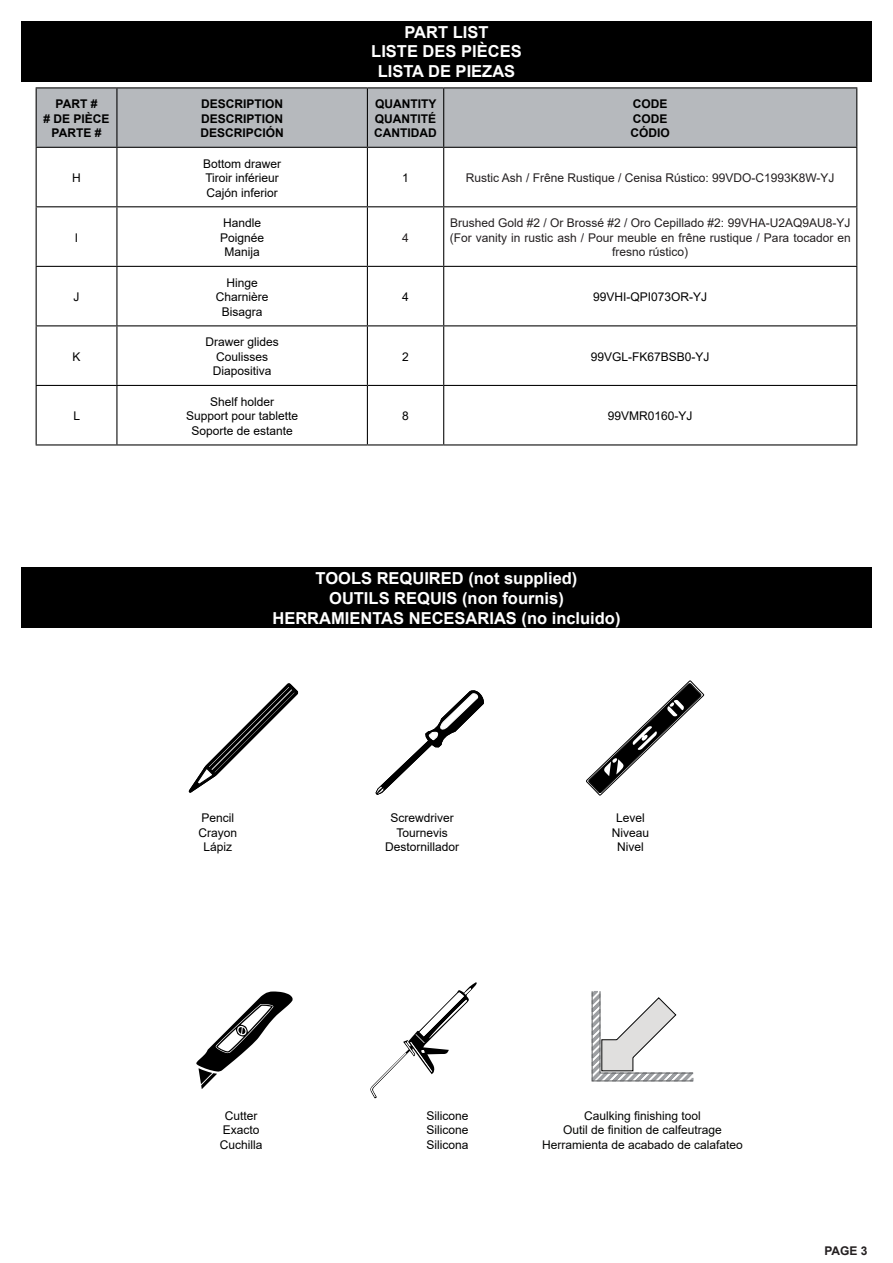
<style>
.page{position:relative;width:893px;height:1263px;background:#fff}
.page>*{position:absolute;margin:0;border:0;box-sizing:border-box;transform-origin:0 0}
.t1{font:700 16.5px "Arial";color:#fff}
.t2{font:12px "Arial";color:#000}
.t3{font:12px/14.4px "Arial";color:#231f20;text-align:center}
.t4{font:700 12px/14.4px "Arial";color:#000;text-align:justify}
.t5{font:12px "Arial";color:#040503}
.t6{font:700 12px "Arial";color:#231f20}
</style>
<div class="page">
<div style="left:37px;top:88px;width:819px;height:59px;background:#b6b9bd"></div>
<hr style="left:36px;top:87px;width:81px;height:1px;background:#000">
<hr style="left:36px;top:88px;width:1px;height:59px;background:#000">
<hr style="left:117px;top:87px;width:250px;height:1px;background:#000">
<hr style="left:116px;top:88px;width:1px;height:59px;background:#000">
<hr style="left:367px;top:87px;width:77px;height:1px;background:#000">
<hr style="left:367px;top:88px;width:1px;height:59px;background:#000">
<hr style="left:444px;top:87px;width:413px;height:1px;background:#000">
<hr style="left:443px;top:88px;width:1px;height:59px;background:#000">
<hr style="left:856px;top:88px;width:1px;height:59px;background:#000">
<hr style="left:36px;top:147px;width:81px;height:1px;background:#000">
<hr style="left:36px;top:148px;width:1px;height:58px;background:#000">
<hr style="left:117px;top:147px;width:250px;height:1px;background:#000">
<hr style="left:116px;top:148px;width:1px;height:58px;background:#000">
<hr style="left:367px;top:147px;width:77px;height:1px;background:#000">
<hr style="left:367px;top:148px;width:1px;height:58px;background:#000">
<hr style="left:444px;top:147px;width:413px;height:1px;background:#000">
<hr style="left:443px;top:148px;width:1px;height:58px;background:#000">
<hr style="left:856px;top:148px;width:1px;height:58px;background:#000">
<hr style="left:36px;top:206px;width:81px;height:1px;background:#000">
<hr style="left:36px;top:207px;width:1px;height:59px;background:#000">
<hr style="left:117px;top:206px;width:250px;height:1px;background:#000">
<hr style="left:116px;top:207px;width:1px;height:59px;background:#000">
<hr style="left:367px;top:206px;width:77px;height:1px;background:#000">
<hr style="left:367px;top:207px;width:1px;height:59px;background:#000">
<hr style="left:444px;top:206px;width:413px;height:1px;background:#000">
<hr style="left:443px;top:207px;width:1px;height:59px;background:#000">
<hr style="left:856px;top:207px;width:1px;height:59px;background:#000">
<hr style="left:36px;top:266px;width:81px;height:1px;background:#000">
<hr style="left:36px;top:267px;width:1px;height:58px;background:#000">
<hr style="left:117px;top:266px;width:250px;height:1px;background:#000">
<hr style="left:116px;top:267px;width:1px;height:58px;background:#000">
<hr style="left:367px;top:266px;width:77px;height:1px;background:#000">
<hr style="left:367px;top:267px;width:1px;height:58px;background:#000">
<hr style="left:444px;top:266px;width:413px;height:1px;background:#000">
<hr style="left:443px;top:267px;width:1px;height:58px;background:#000">
<hr style="left:856px;top:267px;width:1px;height:58px;background:#000">
<hr style="left:36px;top:325px;width:81px;height:1px;background:#000">
<hr style="left:36px;top:326px;width:1px;height:59px;background:#000">
<hr style="left:117px;top:325px;width:250px;height:1px;background:#000">
<hr style="left:116px;top:326px;width:1px;height:59px;background:#000">
<hr style="left:367px;top:325px;width:77px;height:1px;background:#000">
<hr style="left:367px;top:326px;width:1px;height:59px;background:#000">
<hr style="left:444px;top:325px;width:413px;height:1px;background:#000">
<hr style="left:443px;top:326px;width:1px;height:59px;background:#000">
<hr style="left:856px;top:326px;width:1px;height:59px;background:#000">
<hr style="left:36px;top:385px;width:81px;height:1px;background:#000">
<hr style="left:36px;top:386px;width:1px;height:58px;background:#000">
<hr style="left:117px;top:385px;width:250px;height:1px;background:#000">
<hr style="left:116px;top:386px;width:1px;height:58px;background:#000">
<hr style="left:367px;top:385px;width:77px;height:1px;background:#000">
<hr style="left:367px;top:386px;width:1px;height:58px;background:#000">
<hr style="left:444px;top:385px;width:413px;height:1px;background:#000">
<hr style="left:443px;top:386px;width:1px;height:58px;background:#000">
<hr style="left:856px;top:386px;width:1px;height:58px;background:#000">
<hr style="left:36px;top:444px;width:81px;height:1px;background:#000">
<hr style="left:117px;top:444px;width:250px;height:1px;background:#000">
<hr style="left:367px;top:444px;width:77px;height:1px;background:#000">
<hr style="left:444px;top:444px;width:413px;height:1px;background:#000">
<div style="left:21px;top:21px;width:851px;height:60px;background:#000"></div>
<div style="left:21px;top:568px;width:851px;height:60px;background:#000"></div>
<svg style="left:586px;top:680px;width:119px;height:116px"></svg>
<svg style="left:188px;top:683px;width:111px;height:110px"></svg>
<svg style="left:375px;top:690px;width:109px;height:105px"></svg>
<svg style="left:370px;top:982px;width:107px;height:116px"></svg>
<svg style="left:196px;top:991px;width:97px;height:98px"></svg>
<svg style="left:592px;top:991px;width:101px;height:90px"></svg>
<p class="t1" style="left:404px;top:20px;width:86px">PART LIST</p>
<p class="t1" style="left:371px;top:40px;width:152px">LISTE DES PIÈCES</p>
<p class="t1" style="left:378px;top:60px;width:139px">LISTA DE PIEZAS</p>
<p class="t4" style="left:44px;top:97px;width:68px;text-align:center">PART #<br># DE PIÈCE<br>PARTE #</p>
<p class="t4" style="left:200px;top:97px;width:85px">DESCRIPTION DESCRIPTION DESCRIPCIÓN</p>
<p class="t4" style="left:374px;top:97px;width:64px">QUANTITY QUANTITÉ CANTIDAD</p>
<p class="t4" style="left:631px;top:97px;width:41px;text-align:left">CODE<br>CODE<br>CÓDIO</p>
<p class="t2" style="left:72px;top:170px;width:10px">H</p>
<p class="t2" style="left:203px;top:155px;width:80px">Bottom drawer</p>
<p class="t2" style="left:205px;top:170px;width:75px">Tiroir inférieur</p>
<p class="t2" style="left:206px;top:184px;width:73px">Cajón inferior</p>
<p class="t2" style="left:402px;top:170px;width:8px">1</p>
<p class="t3" style="left:466px;top:171px;width:370px">Rustic Ash / Frêne Rustique / Cenisa Rústico: 99VDO-C1993K8W-YJ</p>
<p class="t2" style="left:75px;top:229px;width:5px">I</p>
<p class="t2" style="left:223px;top:215px;width:40px">Handle</p>
<p class="t2" style="left:220px;top:229px;width:46px">Poignée</p>
<p class="t2" style="left:224px;top:244px;width:37px">Manija</p>
<p class="t3" style="left:402px;top:230px;width:8px">4</p>
<p class="t3" style="left:450px;top:216px;width:402px">Brushed Gold #2 / Or Brossé #2 / Oro Cepillado #2: 99VHA-U2AQ9AU8-YJ</p>
<p class="t3" style="left:450px;top:230px;width:403px">(For vanity in rustic ash / Pour meuble en frêne rustique / Para tocador en fresno rústico)</p>
<p class="t2" style="left:74px;top:289px;width:7px">J</p>
<p class="t2" style="left:226px;top:274px;width:33px">Hinge</p>
<p class="t2" style="left:216px;top:289px;width:54px">Charnière</p>
<p class="t2" style="left:222px;top:303px;width:42px">Bisagra</p>
<p class="t2" style="left:402px;top:289px;width:8px">4</p>
<p class="t2" style="left:593px;top:289px;width:116px">99VHI-QPI073OR-YJ</p>
<p class="t2" style="left:73px;top:348px;width:10px">K</p>
<p class="t2" style="left:205px;top:334px;width:75px">Drawer glides</p>
<p class="t2" style="left:216px;top:348px;width:54px">Coulisses</p>
<p class="t2" style="left:213px;top:363px;width:60px">Diapositiva</p>
<p class="t2" style="left:402px;top:348px;width:8px">2</p>
<p class="t2" style="left:591px;top:348px;width:120px">99VGL-FK67BSB0-YJ</p>
<p class="t2" style="left:73px;top:408px;width:8px">L</p>
<p class="t2" style="left:210px;top:393px;width:66px">Shelf holder</p>
<p class="t2" style="left:186px;top:408px;width:114px">Support pour tablette</p>
<p class="t2" style="left:191px;top:422px;width:103px">Soporte de estante</p>
<p class="t2" style="left:402px;top:408px;width:8px">8</p>
<p class="t2" style="left:608px;top:408px;width:86px">99VMR0160-YJ</p>
<p class="t1" style="left:316px;top:566px;width:263px">TOOLS REQUIRED (not supplied)</p>
<p class="t1" style="left:329px;top:586px;width:236px">OUTILS REQUIS (non fournis)</p>
<p class="t1" style="left:272px;top:606px;width:350px">HERRAMIENTAS NECESARIAS (no incluido)</p>
<p class="t2" style="left:201px;top:810px;width:34px">Pencil</p>
<p class="t2" style="left:198px;top:824px;width:40px">Crayon</p>
<p class="t2" style="left:203px;top:838px;width:30px">Lápiz</p>
<p class="t2" style="left:390px;top:810px;width:65px">Screwdriver</p>
<p class="t2" style="left:396px;top:824px;width:53px">Tournevis</p>
<p class="t2" style="left:385px;top:838px;width:76px">Destornillador</p>
<p class="t2" style="left:616px;top:810px;width:30px">Level</p>
<p class="t2" style="left:612px;top:824px;width:39px">Niveau</p>
<p class="t2" style="left:617px;top:838px;width:28px">Nivel</p>
<p class="t2" style="left:225px;top:1107px;width:34px">Cutter</p>
<p class="t2" style="left:223px;top:1122px;width:38px">Exacto</p>
<p class="t2" style="left:220px;top:1136px;width:44px">Cuchilla</p>
<p class="t2" style="left:426px;top:1107px;width:44px">Silicone</p>
<p class="t2" style="left:426px;top:1122px;width:44px">Silicone</p>
<p class="t2" style="left:426px;top:1136px;width:44px">Silicona</p>
<p class="t5" style="left:584px;top:1107px;width:118px">Caulking finishing tool</p>
<p class="t5" style="left:563px;top:1122px;width:160px">Outil de finition de calfeutrage</p>
<p class="t5" style="left:542px;top:1136px;width:202px">Herramienta de acabado de calafateo</p>
<p class="t6" style="left:824px;top:1242px;width:45px">PAGE 3</p>
</div>
